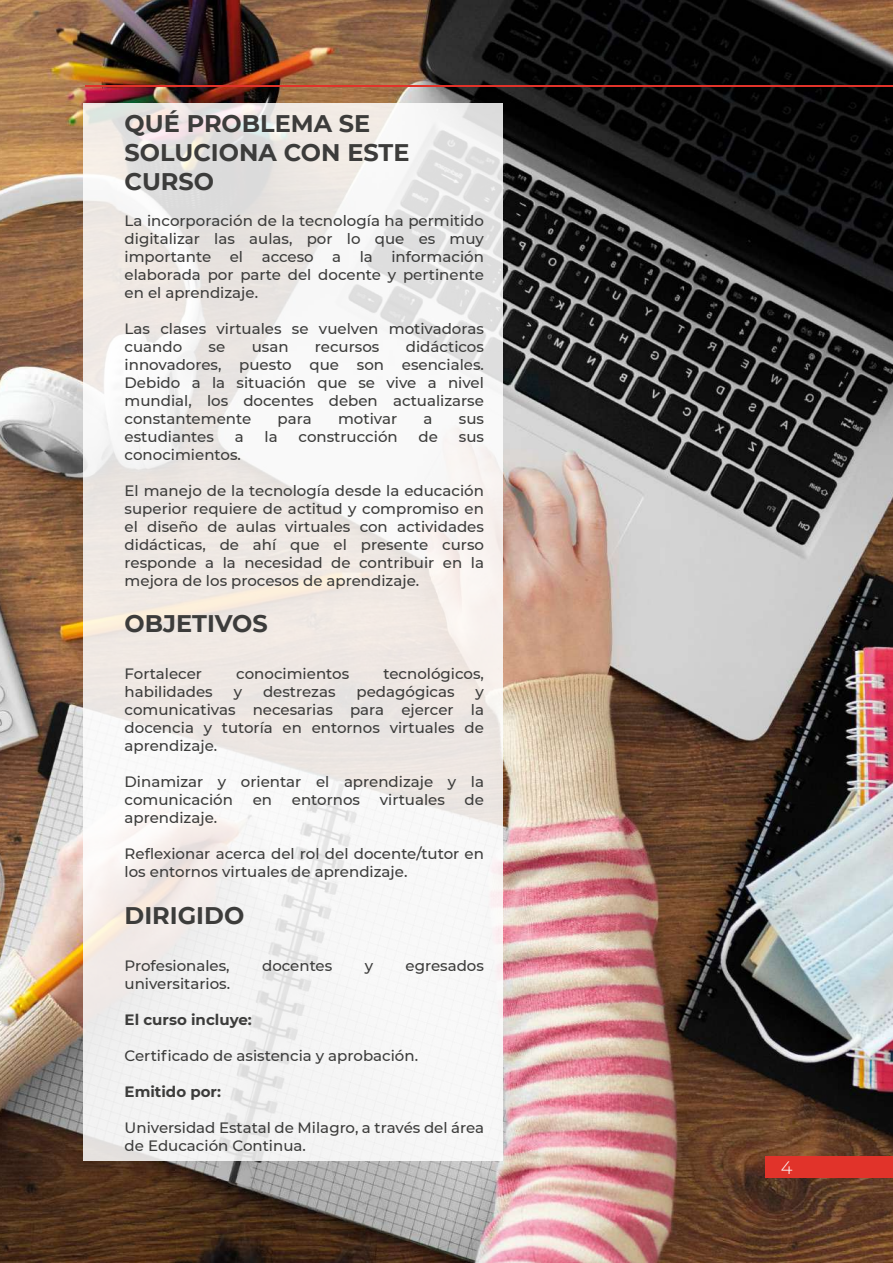
<style>
.page{position:relative;width:893px;height:1263px;background:#fff}
.page>*{position:absolute;margin:0;border:0;box-sizing:border-box;transform-origin:0 0}
.t1{font:700 24px/28.8px "Montserrat";color:#3c3c3b}
.t2{font:300 18px "Montserrat";color:#fff}
.t3{font:500 15px/18px "Montserrat";color:#3c3c3b;text-align:justify}
.t4{font:700 15px "Montserrat";color:#3c3c3b}
</style>
<div class="page">
<img style="left:0;top:0;width:893px;height:1263px">
<hr style="left:85px;top:85px;width:808px;height:2px;background:#e1332a">
<div style="left:765px;top:1157px;width:128px;height:21px;background:#e1332a"></div>
<svg style="left:84px;top:104px;width:419px;height:1057px"></svg>
<h1 class="t1" style="left:125px;top:108px;width:286px">QUÉ PROBLEMA SE<br>SOLUCIONA CON ESTE<br>CURSO</h1>
<p class="t3" style="left:125px;top:211px;width:361px">La incorporación de la tecnología ha permitido digitalizar las aulas, por lo que es muy importante el acceso a la información elaborada por parte del docente y pertinente en el aprendizaje.</p>
<p class="t3" style="left:125px;top:319px;width:361px">Las clases virtuales se vuelven motivadoras cuando</p>
<p class="t3" style="left:125px;top:337px;width:361px;text-indent:281px">didácticos innovadores, puesto que son esenciales.<br>Debido a la situación que se vive a nivel mundial, los docentes deben actualizarse constantemente</p>
<p class="t3" style="left:209px;top:337px;width:18px">se</p>
<p class="t3" style="left:252px;top:337px;width:38px">usan</p>
<p class="t3" style="left:315px;top:337px;width:66px">recursos</p>
<p class="t3" style="left:278px;top:409px;width:36px">para</p>
<p class="t3" style="left:338px;top:409px;width:61px">motivar</p>
<p class="t3" style="left:423px;top:409px;width:10px">a</p>
<p class="t3" style="left:459px;top:409px;width:27px">sus</p>
<p class="t3" style="left:125px;top:427px;width:91px">estudiantes</p>
<p class="t3" style="left:235px;top:427px;width:10px">a</p>
<p class="t3" style="left:265px;top:427px;width:15px">la</p>
<p class="t3" style="left:299px;top:427px;width:101px">construcción</p>
<p class="t3" style="left:419px;top:427px;width:21px">de</p>
<p class="t3" style="left:459px;top:427px;width:27px">sus</p>
<p class="t3" style="left:125px;top:445px;width:118px">conocimientos.</p>
<p class="t3" style="left:125px;top:481px;width:361px">El manejo de la tecnología desde la educación superior requiere de actitud y compromiso en el diseño de aulas virtuales con actividades didácticas, de ahí que el presente curso responde a la necesidad de contribuir en la mejora de los procesos de aprendizaje.</p>
<h1 class="t1" style="left:125px;top:608px;width:145px">OBJETIVOS</h1>
<p class="t3" style="left:125px;top:664px;width:79px">Fortalecer</p>
<p class="t3" style="left:236px;top:664px;width:114px">conocimientos</p>
<p class="t3" style="left:383px;top:664px;width:102px">tecnológicos,</p>
<p class="t3" style="left:125px;top:682px;width:90px">habilidades</p>
<p class="t3" style="left:234px;top:682px;width:10px">y</p>
<p class="t3" style="left:263px;top:682px;width:74px">destrezas</p>
<p class="t3" style="left:356px;top:682px;width:100px">pedagógicas</p>
<p class="t3" style="left:125px;top:682px;width:361px;text-indent:351px">y comunicativas necesarias para ejercer la docencia y tutoría en entornos virtuales de aprendizaje.</p>
<p class="t3" style="left:125px;top:772px;width:361px">Dinamizar y orientar el aprendizaje y la comunicación</p>
<p class="t3" style="left:253px;top:790px;width:21px">en</p>
<p class="t3" style="left:292px;top:790px;width:70px">entornos</p>
<p class="t3" style="left:380px;top:790px;width:67px">virtuales</p>
<p class="t3" style="left:465px;top:790px;width:21px">de</p>
<p class="t3" style="left:125px;top:808px;width:94px">aprendizaje.</p>
<p class="t3" style="left:125px;top:844px;width:361px">Reflexionar acerca del rol del docente/tutor en los entornos virtuales de aprendizaje.</p>
<h1 class="t1" style="left:125px;top:900px;width:121px">DIRIGIDO</h1>
<p class="t3" style="left:125px;top:956px;width:107px">Profesionales,</p>
<p class="t3" style="left:262px;top:956px;width:72px">docentes</p>
<p class="t3" style="left:365px;top:956px;width:10px">y</p>
<p class="t3" style="left:406px;top:956px;width:80px">egresados</p>
<p class="t3" style="left:125px;top:974px;width:107px">universitarios.</p>
<p class="t4" style="left:125px;top:1009px;width:129px">El curso incluye:</p>
<p class="t3" style="left:125px;top:1046px;width:295px">Certificado de asistencia y aprobación.</p>
<p class="t4" style="left:125px;top:1081px;width:98px">Emitido por:</p>
<p class="t3" style="left:125px;top:1118px;width:361px">Universidad Estatal de Milagro, a través del área de Educación Continua.</p>
<p class="t2" style="left:781px;top:1155px;width:13px">4</p>
</div>
